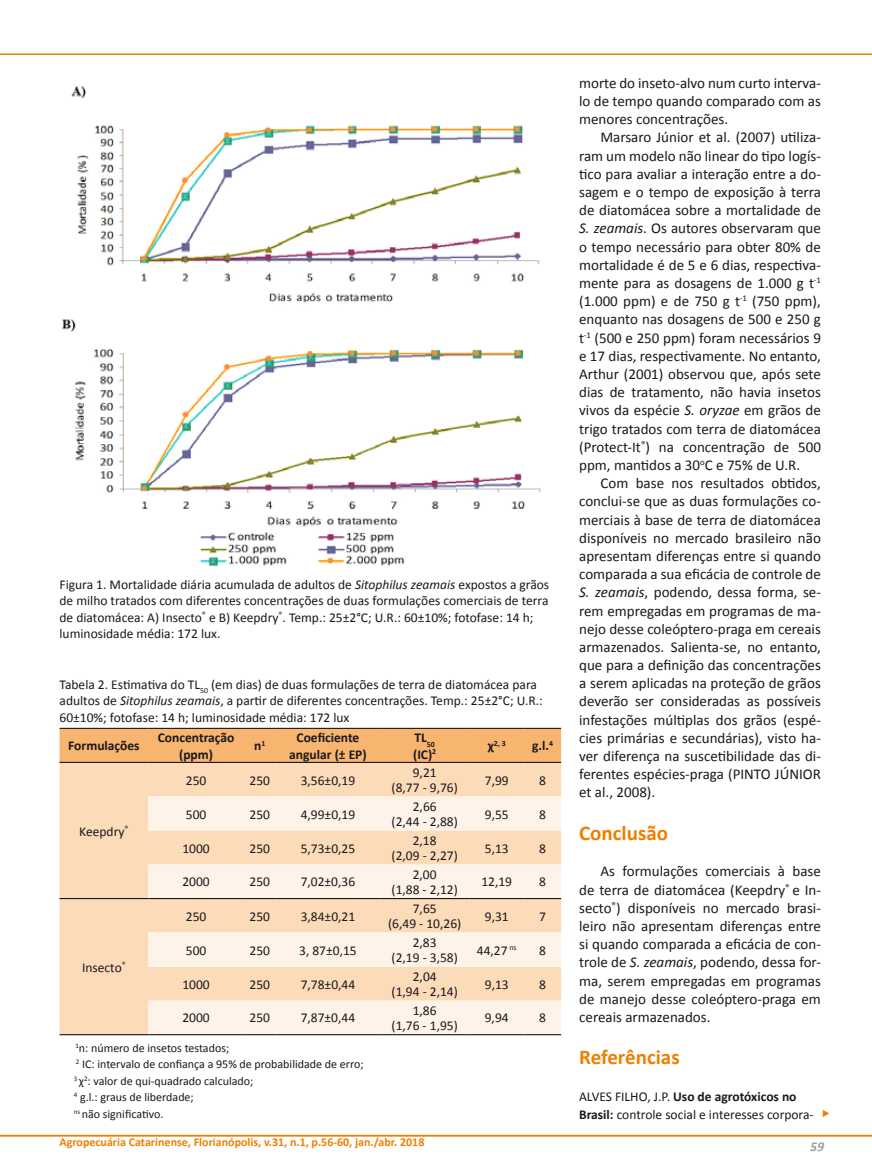
<style>
.page{position:relative;width:872px;height:1170px;background:#fff}
.page>*{position:absolute;margin:0;border:0;box-sizing:border-box;transform-origin:0 0}
.t1{font:700 21px "Calibri";color:#ee7f00}
.t2{font:15px/18.1px "Calibri";color:#1a171c;text-align:justify}
.t3{font:13.5px/14.9px "Calibri";color:#1a171c;text-align:center}
.t4{font:700 13.5px/16.2px "Calibri";color:#1a171c;text-align:center}
.t5{font:italic 700 13.5px "Calibri";color:#9c9e9f}
.t6{font:12px/16.5px "Calibri";color:#1a171c}
.t7{font:700 12px "Calibri";color:#ee7f00}
.t8{font:700 7.8px "Calibri";color:#1a171c}
.s1{font-style:italic}
.s2{font-size:13.5px}
.s3{font-weight:700}
</style>
<div class="page">
<hr style="left:0;top:53px;width:872px;height:2px;background:#ee7f00">
<hr style="left:0;top:1134px;width:872px;height:2px;background:#ee7f00">
<img style="left:62px;top:86px;width:479px;height:481px">
<div style="left:60px;top:729px;width:501px;height:32px;background:#f7b570"></div>
<div style="left:60px;top:763px;width:501px;height:271px;background:#fcdbb9"></div>
<svg style="left:148px;top:796px;width:413px;height:238px;background:#fde8d3"></svg>
<hr style="left:60px;top:727px;width:88px;height:2px;background:#1a171c">
<hr style="left:148px;top:727px;width:96px;height:2px;background:#1a171c">
<hr style="left:244px;top:727px;width:32px;height:2px;background:#1a171c">
<hr style="left:276px;top:727px;width:104px;height:2px;background:#1a171c">
<hr style="left:380px;top:727px;width:89px;height:2px;background:#1a171c">
<hr style="left:469px;top:727px;width:55px;height:2px;background:#1a171c">
<hr style="left:524px;top:727px;width:37px;height:2px;background:#1a171c">
<hr style="left:60px;top:761px;width:88px;height:2px;background:#1a171c">
<hr style="left:148px;top:761px;width:96px;height:2px;background:#1a171c">
<hr style="left:244px;top:761px;width:32px;height:2px;background:#1a171c">
<hr style="left:276px;top:761px;width:104px;height:2px;background:#1a171c">
<hr style="left:380px;top:761px;width:89px;height:2px;background:#1a171c">
<hr style="left:469px;top:761px;width:55px;height:2px;background:#1a171c">
<hr style="left:524px;top:761px;width:37px;height:2px;background:#1a171c">
<hr style="left:60px;top:1034px;width:88px;height:1px;background:#1a171c">
<hr style="left:148px;top:1034px;width:96px;height:1px;background:#1a171c">
<hr style="left:244px;top:1034px;width:32px;height:1px;background:#1a171c">
<hr style="left:276px;top:1034px;width:104px;height:1px;background:#1a171c">
<hr style="left:380px;top:1034px;width:89px;height:1px;background:#1a171c">
<hr style="left:469px;top:1034px;width:55px;height:1px;background:#1a171c">
<hr style="left:524px;top:1034px;width:37px;height:1px;background:#1a171c">
<hr style="left:60px;top:897px;width:88px;height:2px;background:#1a171c">
<hr style="left:148px;top:897px;width:96px;height:2px;background:#1a171c">
<hr style="left:244px;top:897px;width:32px;height:2px;background:#1a171c">
<hr style="left:276px;top:897px;width:104px;height:2px;background:#1a171c">
<hr style="left:380px;top:897px;width:89px;height:2px;background:#1a171c">
<hr style="left:469px;top:897px;width:55px;height:2px;background:#1a171c">
<hr style="left:524px;top:897px;width:37px;height:2px;background:#1a171c">
<svg style="left:823px;top:1110px;width:6px;height:6px"></svg>
<p class="t3" style="left:60px;top:575px;width:491px;line-height:16.5px;text-align:left">Figura 1. Mortalidade diária acumulada de adultos de <span class="s1">Sitophilus zeamais</span> expostos a grãos de milho tratados com diferentes concentrações de duas formulações comerciais de terra de diatomácea: A) Insecto<sup>®</sup> e B) Keepdry<sup>®</sup>. Temp.: 25±2°C; U.R.: 60±10%; fotofase: 14 h; luminosidade média: 172 lux.</p>
<p class="t3" style="left:60px;top:675px;width:485px;line-height:16.5px;text-align:left">Tabela 2. Estimativa do TL<sub>50</sub> (em dias) de duas formulações de terra de diatomácea para adultos de <span class="s1">Sitophilus zeamais</span>, a partir de diferentes concentrações. Temp.: 25±2°C; U.R.:<br>60±10%; fotofase: 14 h; luminosidade média: 172 lux</p>
<p class="t4" style="left:68px;top:737px;width:73px">Formulações</p>
<p class="t4" style="left:158px;top:729px;width:78px">Concentração (ppm)</p>
<p class="t4" style="left:254px;top:737px;width:13px">n<sup>1</sup></p>
<p class="t4" style="left:289px;top:729px;width:79px">Coeficiente angular (± EP)</p>
<p class="t4" style="left:413px;top:729px;width:25px;text-align:left">TL<sub>50 </sub>(IC)<sup>2</sup></p>
<p class="t8" style="left:488px;top:737px;width:19px"><span class="s2">χ</span>2, 3</p>
<p class="t4" style="left:532px;top:737px;width:22px">g.l.<sup>4</sup></p>
<p class="t3" style="left:79px;top:823px;width:51px">Keepdry<sup>®</sup></p>
<p class="t3" style="left:186px;top:772px;width:22px">250</p>
<p class="t3" style="left:249px;top:772px;width:22px">250</p>
<p class="t3" style="left:301px;top:772px;width:56px">3,56±0,19</p>
<p class="t3" style="left:391px;top:765px;width:68px">9,21<br>(8,77 - 9,76)</p>
<p class="t3" style="left:485px;top:772px;width:25px">7,99</p>
<p class="t3" style="left:539px;top:772px;width:8px">8</p>
<p class="t3" style="left:186px;top:806px;width:22px">500</p>
<p class="t3" style="left:249px;top:806px;width:22px">250</p>
<p class="t3" style="left:301px;top:806px;width:56px">4,99±0,19</p>
<p class="t3" style="left:391px;top:798px;width:68px">2,66<br>(2,44 - 2,88)</p>
<p class="t3" style="left:485px;top:806px;width:25px">9,55</p>
<p class="t3" style="left:539px;top:806px;width:8px">8</p>
<p class="t3" style="left:182px;top:840px;width:29px">1000</p>
<p class="t3" style="left:249px;top:840px;width:22px">250</p>
<p class="t3" style="left:301px;top:840px;width:56px">5,73±0,25</p>
<p class="t3" style="left:391px;top:832px;width:68px">2,18<br>(2,09 - 2,27)</p>
<p class="t3" style="left:485px;top:840px;width:25px">5,13</p>
<p class="t3" style="left:539px;top:840px;width:8px">8</p>
<p class="t3" style="left:182px;top:874px;width:29px">2000</p>
<p class="t3" style="left:249px;top:874px;width:22px">250</p>
<p class="t3" style="left:301px;top:874px;width:56px">7,02±0,36</p>
<p class="t3" style="left:391px;top:866px;width:68px">2,00<br>(1,88 - 2,12)</p>
<p class="t3" style="left:481px;top:874px;width:32px">12,19</p>
<p class="t3" style="left:539px;top:874px;width:8px">8</p>
<p class="t3" style="left:186px;top:908px;width:22px">250</p>
<p class="t3" style="left:249px;top:908px;width:22px">250</p>
<p class="t3" style="left:301px;top:908px;width:56px">3,84±0,21</p>
<p class="t3" style="left:388px;top:901px;width:75px">7,65<br>(6,49 - 10,26)</p>
<p class="t3" style="left:485px;top:908px;width:25px">9,31</p>
<p class="t3" style="left:539px;top:908px;width:8px">7</p>
<p class="t3" style="left:186px;top:942px;width:22px">500</p>
<p class="t3" style="left:249px;top:942px;width:22px">250</p>
<p class="t3" style="left:299px;top:942px;width:59px">3, 87±0,15</p>
<p class="t3" style="left:391px;top:934px;width:68px">2,83<br>(2,19 - 3,58)</p>
<p class="t3" style="left:477px;top:942px;width:41px">44,27 <sup>ns</sup></p>
<p class="t3" style="left:539px;top:942px;width:8px">8</p>
<p class="t3" style="left:182px;top:976px;width:29px">1000</p>
<p class="t3" style="left:249px;top:976px;width:22px">250</p>
<p class="t3" style="left:301px;top:976px;width:56px">7,78±0,44</p>
<p class="t3" style="left:391px;top:968px;width:68px">2,04<br>(1,94 - 2,14)</p>
<p class="t3" style="left:485px;top:976px;width:25px">9,13</p>
<p class="t3" style="left:539px;top:976px;width:8px">8</p>
<p class="t3" style="left:182px;top:1010px;width:29px">2000</p>
<p class="t3" style="left:249px;top:1010px;width:22px">250</p>
<p class="t3" style="left:301px;top:1010px;width:56px">7,87±0,44</p>
<p class="t3" style="left:391px;top:1002px;width:68px">1,86<br>(1,76 - 1,95)</p>
<p class="t3" style="left:485px;top:1010px;width:25px">9,94</p>
<p class="t3" style="left:539px;top:1010px;width:8px">8</p>
<p class="t6" style="left:74px;top:1039px;width:291px"><sup>1</sup>n: número de insetos testados;<br><sup>2</sup> IC: intervalo de confiança a 95% de probabilidade de erro; <sup>3</sup> χ<sup>2</sup>: valor de qui-quadrado calculado;<br><sup>4</sup> g.l.: graus de liberdade;<br><sup>ns</sup> não significativo.</p>
<p class="t3" style="left:82px;top:959px;width:45px">Insecto<sup>®</sup></p>
<p class="t7" style="left:60px;top:1133px;width:366px">Agropecuária Catarinense, Florianópolis, v.31, n.1, p.56-60, jan./abr. 2018</p>
<p class="t2" style="left:579px;top:73px;width:243px">morte do inseto-alvo num curto interva&shy;lo de tempo quando comparado com as menores concentrações.</p>
<p class="t2" style="left:579px;top:128px;width:243px;text-indent:21px">Marsaro Júnior et al. (2007) utiliza&shy;ram um modelo não linear do tipo logís&shy;tico para avaliar a interação entre a do&shy;sagem e o tempo de exposição à terra de diatomácea sobre a mortalidade de <span class="s1">S. zeamais</span>. Os autores observaram que o tempo necessário para obter 80% de mortalidade é de 5 e 6 dias, respectiva&shy;mente para as dosagens de 1.000 g t<sup>-1 </sup>(1.000 ppm) e de 750 g t<sup>-1</sup> (750 ppm), enquanto nas dosagens de 500 e 250 g t<sup>-1</sup> (500 e 250 ppm) foram necessários 9 e 17 dias, respectivamente. No entanto, Arthur (2001) observou que, após sete dias de tratamento, não havia insetos vivos da espécie <span class="s1">S. oryzae</span> em grãos de trigo tratados com terra de diatomácea (Protect-It<sup>®</sup>) na concentração de 500 ppm, mantidos a 30<sup>o</sup>C e 75% de U.R.</p>
<p class="t2" style="left:579px;top:473px;width:243px;text-indent:21px">Com base nos resultados obtidos, conclui-se que as duas formulações co&shy;merciais à base de terra de diatomácea disponíveis no mercado brasileiro não apresentam diferenças entre si quando comparada a sua eficácia de controle de <span class="s1">S. zeamais</span>, podendo, dessa forma, se&shy;rem empregadas em programas de ma&shy;nejo desse coleóptero-praga em cereais armazenados. Salienta-se, no entanto, que para a definição das concentrações a serem aplicadas na proteção de grãos deverão ser consideradas as possíveis infestações múltiplas dos grãos (espé&shy;cies primárias e secundárias), visto ha&shy;ver diferença na suscetibilidade das di&shy;ferentes espécies-praga (PINTO JÚNIOR et al., 2008).</p>
<h1 class="t1" style="left:579px;top:818px;width:90px">Conclusão</h1>
<p class="t2" style="left:579px;top:861px;width:243px;text-indent:21px">As formulações comerciais à base de terra de diatomácea (Keepdry<sup>®</sup> e In&shy;secto<sup>®</sup>) disponíveis no mercado brasi&shy;leiro não apresentam diferenças entre si quando comparada a eficácia de con&shy;trole de <span class="s1">S. zeamais</span>, podendo, dessa for&shy;ma, serem empregadas em programas de manejo desse coleóptero-praga em cereais armazenados.</p>
<h1 class="t1" style="left:579px;top:1042px;width:102px">Referências</h1>
<p class="t3" style="left:579px;top:1086px;width:236px;line-height:18.1px;text-align:left">ALVES FILHO, J.P. <span class="s3">Uso de agrotóxicos no<br>Brasil:</span> controle social e interesses corpora-</p>
<p class="t5" style="left:810px;top:1137px;width:16px">59</p>
</div>
